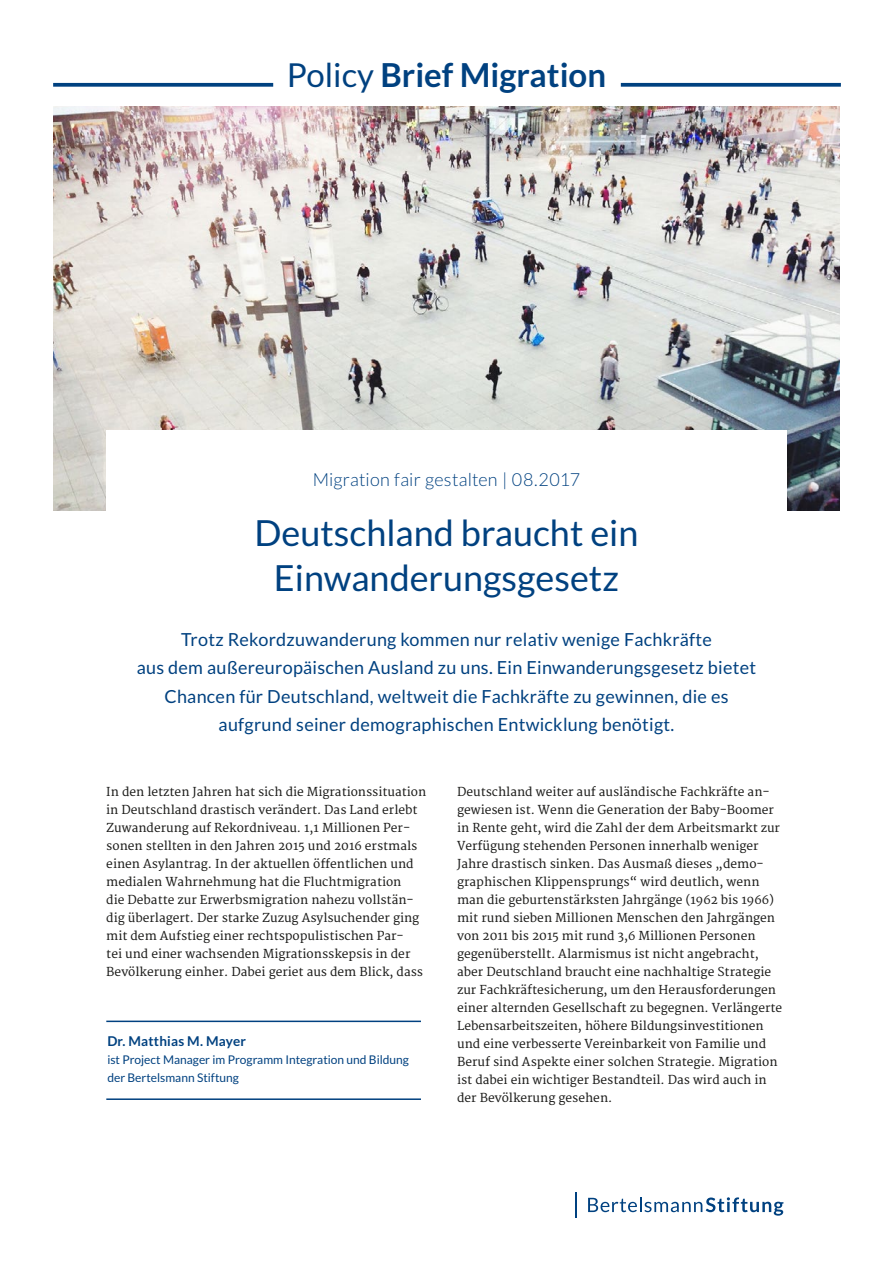
<style>
.page{position:relative;width:893px;height:1263px;background:#fff}
.page>*{position:absolute;margin:0;border:0;box-sizing:border-box;transform-origin:0 0}
.t1{font:36px/45px "Lato";color:#004180;text-align:center}
.t2{font:700 33px "Lato";color:#004180}
.t3{font:18px/28.5px "Lato";letter-spacing:.015em;color:#004180;text-align:center}
.t4{font:300 18px "Lato";letter-spacing:.01em;color:#004180}
.t5{font:700 13.5px "Lato";letter-spacing:.015em;color:#004180}
.t6{font:12px/18px "Merriweather";color:#1a1a18}
.t7{font:12px/18px "Lato";color:#004180}
.s1{font-weight:400}
</style>
<div class="page">
<svg style="left:53px;top:83px;width:220px;height:4px"></svg>
<svg style="left:621px;top:83px;width:220px;height:4px"></svg>
<img style="left:53px;top:106px;width:787px;height:404px">
<div style="left:106px;top:431px;width:681px;height:119px;background:#fff"></div>
<hr style="left:106px;top:1098px;width:315px;height:2px;background:#004180">
<hr style="left:106px;top:1020px;width:315px;height:2px;background:#004180">
<svg style="left:588px;top:1197px;width:195px;height:19px"></svg>
<hr style="left:575px;top:1192px;width:2px;height:25px;background:#004180">
<h2 class="t2" style="left:287px;top:56px;width:321px"><span class="s1">Policy</span> Brief Migration</h2>
<h3 class="t4" style="left:313px;top:470px;width:269px">Migration fair gestalten | 08.2017</h3>
<h1 class="t1" style="left:254px;top:510px;width:385px">Deutschland braucht ein<br>Einwanderungsgesetz</h1>
<p class="t3" style="left:137px;top:625px;width:621px">Trotz Rekordzuwanderung kommen nur relativ wenige Fachkräfte<br>aus dem außereuropäischen Ausland zu uns. Ein Einwanderungsgesetz bietet Chancen für Deutschland, weltweit die Fachkräfte zu gewinnen, die es aufgrund seiner demographischen Entwicklung benötigt.</p>
<p class="t6" style="left:106px;top:783px;width:321px">In den letzten Jahren hat sich die Migrationssituation in Deutschland drastisch verändert. Das Land erlebt Zuwanderung auf Rekordniveau. 1,1 Millionen Per&shy;sonen stellten in den Jahren 2015 und 2016 erstmals einen Asylantrag. In der aktuellen öffentlichen und medialen Wahrnehmung hat die Fluchtmigration<br>die Debatte zur Erwerbsmigration nahezu vollstän&shy;dig überlagert. Der starke Zuzug Asylsuchender ging mit dem Aufstieg einer rechtspopulistischen Par-<br>tei und einer wachsenden Migrationsskepsis in der Bevölkerung einher. Dabei geriet aus dem Blick, dass</p>
<p class="t5" style="left:107px;top:1034px;width:140px">Dr. Matthias M. Mayer</p>
<p class="t7" style="left:107px;top:1051px;width:303px">ist Project Manager im Programm Integration und Bildung der Bertelsmann Stiftung</p>
<p class="t6" style="left:457px;top:783px;width:327px">Deutschland weiter auf ausländische Fachkräfte an&shy;gewiesen ist. Wenn die Generation der Baby-Boomer in Rente geht, wird die Zahl der dem Arbeitsmarkt zur Verfügung stehenden Personen innerhalb weniger Jahre drastisch sinken. Das Ausmaß dieses „demo&shy;graphischen Klippensprungs“ wird deutlich, wenn man die geburtenstärksten Jahrgänge (1962 bis 1966) mit rund sieben Millionen Menschen den Jahrgängen von 2011 bis 2015 mit rund 3,6 Millionen Personen gegenüberstellt. Alarmismus ist nicht angebracht, aber Deutschland braucht eine nachhaltige Strategie zur Fachkräftesicherung, um den Herausforderungen einer alternden Gesellschaft zu begegnen. Verlängerte Lebensarbeitszeiten, höhere Bildungsinvestitionen und eine verbesserte Vereinbarkeit von Familie und Beruf sind Aspekte einer solchen Strategie. Migration ist dabei ein wichtiger Bestandteil. Das wird auch in der Bevölkerung gesehen.</p>
</div>
